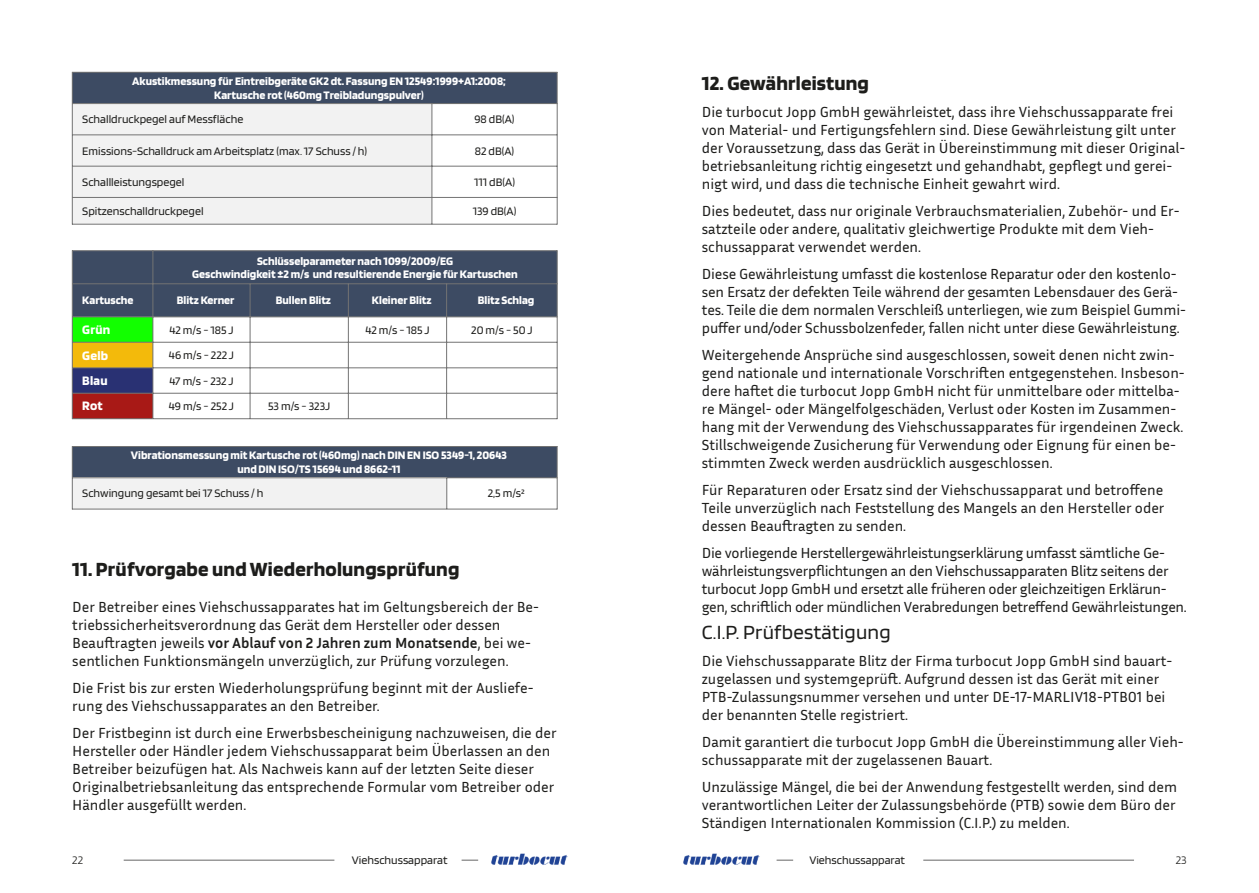
<style>
.page{position:relative;width:1259px;height:893px;background:#fff}
.page>*{position:absolute;margin:0;border:0;box-sizing:border-box;transform-origin:0 0}
.t1{font:700 21px "Blinker";letter-spacing:.01em;color:#1d1d1b}
.t2{font:21px "Blinker";letter-spacing:.01em;color:#1d1d1b}
.t3{font:15px/18px "Inria Sans";color:#1d1d1b}
.t4{font:15px/18px "Inria Sans";letter-spacing:-.02em;color:#1d1d1b}
.t5{font:700 13.5px "Blinker";letter-spacing:.02em;color:#fff}
.t6{font:700 12px/13.5px "Blinker";color:#fff;text-align:center}
.t7{font:12px "Blinker";color:#1d1d1b}
.t8{font:200 12px "Blinker";color:#1d1d1b}
.s1{font-weight:700}
</style>
<div class="page">
<img style="left:683px;top:853px;width:77px;height:12px">
<img style="left:491px;top:853px;width:77px;height:12px">
<hr style="left:124px;top:860px;width:210px;height:1px;background:#666">
<svg style="left:776px;top:860px;width:17px;height:1px"></svg>
<hr style="left:923px;top:860px;width:211px;height:1px;background:#666">
<svg style="left:461px;top:860px;width:17px;height:1px"></svg>
<div style="left:72px;top:72px;width:485px;height:32px;background:#3d4b63"></div>
<div style="left:72px;top:104px;width:360px;height:120px;background:#f2f2f2"></div>
<hr style="left:72px;top:72px;width:1px;height:153px;background:#737373">
<hr style="left:557px;top:72px;width:1px;height:153px;background:#737373">
<hr style="left:431px;top:104px;width:1px;height:120px;background:#737373">
<hr style="left:72px;top:72px;width:485px;height:1px;background:#737373">
<hr style="left:72px;top:103px;width:485px;height:1px;background:#737373">
<hr style="left:72px;top:134px;width:485px;height:1px;background:#737373">
<hr style="left:72px;top:166px;width:485px;height:1px;background:#737373">
<hr style="left:72px;top:197px;width:485px;height:1px;background:#737373">
<hr style="left:72px;top:224px;width:485px;height:1px;background:#737373">
<div style="left:73px;top:251px;width:484px;height:65px;background:#3d4b63"></div>
<div style="left:72px;top:317px;width:81px;height:25px;background:#12ff00"></div>
<div style="left:72px;top:342px;width:81px;height:26px;background:#f3ba0b"></div>
<div style="left:72px;top:368px;width:81px;height:25px;background:#293173"></div>
<div style="left:72px;top:393px;width:81px;height:26px;background:#a81916"></div>
<hr style="left:72px;top:250px;width:1px;height:169px;background:#737373">
<hr style="left:557px;top:250px;width:1px;height:169px;background:#737373">
<hr style="left:152px;top:251px;width:1px;height:168px;background:#737373">
<hr style="left:250px;top:284px;width:1px;height:135px;background:#737373">
<hr style="left:348px;top:284px;width:1px;height:135px;background:#737373">
<hr style="left:446px;top:284px;width:1px;height:135px;background:#737373">
<hr style="left:72px;top:250px;width:485px;height:1px;background:#737373">
<hr style="left:72px;top:283px;width:485px;height:1px;background:#737373">
<hr style="left:72px;top:316px;width:485px;height:1px;background:#737373">
<hr style="left:72px;top:342px;width:485px;height:1px;background:#737373">
<hr style="left:72px;top:367px;width:485px;height:1px;background:#737373">
<hr style="left:72px;top:393px;width:485px;height:1px;background:#737373">
<hr style="left:72px;top:418px;width:485px;height:1px;background:#737373">
<div style="left:72px;top:446px;width:485px;height:32px;background:#3d4b63"></div>
<div style="left:72px;top:478px;width:375px;height:31px;background:#f2f2f2"></div>
<hr style="left:72px;top:446px;width:1px;height:63px;background:#737373">
<hr style="left:557px;top:446px;width:1px;height:63px;background:#737373">
<hr style="left:446px;top:478px;width:1px;height:31px;background:#737373">
<hr style="left:72px;top:446px;width:485px;height:1px;background:#737373">
<hr style="left:72px;top:477px;width:485px;height:1px;background:#737373">
<hr style="left:72px;top:509px;width:485px;height:1px;background:#737373">
<p class="t6" style="left:132px;top:74px;width:375px">Akustikmessung für Eintreibgeräte GK2 dt. Fassung EN 12549:1999+A1:2008;<br>Kartusche rot (460mg Treibladungspulver)</p>
<p class="t7" style="left:82px;top:112px;width:163px">Schalldruckpegel auf Messfläche</p>
<p class="t7" style="left:474px;top:112px;width:42px">98 dB(A)</p>
<p class="t7" style="left:82px;top:143px;width:286px">Emissions-Schalldruck am Arbeitsplatz (max. 17 Schuss / h)</p>
<p class="t7" style="left:475px;top:143px;width:41px">82 dB(A)</p>
<p class="t7" style="left:82px;top:174px;width:104px">Schallleistungspegel</p>
<p class="t7" style="left:474px;top:174px;width:42px">111 dB(A)</p>
<p class="t7" style="left:82px;top:203px;width:123px">Spitzenschalldruckpegel</p>
<p class="t7" style="left:473px;top:203px;width:45px">139 dB(A)</p>
<p class="t6" style="left:192px;top:253px;width:327px">Schlüsselparameter nach 1099/2009/EG<br>Geschwindigkeit ±2 m/s und resultierende Energie für Kartuschen</p>
<p class="t6" style="left:82px;top:293px;width:53px">Kartusche</p>
<p class="t6" style="left:177px;top:293px;width:59px">Blitz Kerner</p>
<p class="t6" style="left:276px;top:293px;width:57px">Bullen Blitz</p>
<p class="t6" style="left:372px;top:293px;width:61px">Kleiner Blitz</p>
<p class="t6" style="left:478px;top:293px;width:58px">Blitz Schlag</p>
<p class="t5" style="left:82px;top:321px;width:30px">Grün</p>
<p class="t7" style="left:169px;top:322px;width:66px">42 m/s - 185 J</p>
<p class="t7" style="left:365px;top:322px;width:66px">42 m/s - 185 J</p>
<p class="t7" style="left:471px;top:322px;width:63px">20m/s-50J</p>
<p class="t5" style="left:82px;top:347px;width:27px">Gelb</p>
<p class="t7" style="left:169px;top:347px;width:67px">46 m/s - 222 J</p>
<p class="t5" style="left:82px;top:372px;width:27px">Blau</p>
<p class="t7" style="left:169px;top:373px;width:66px">47 m/s - 232 J</p>
<p class="t5" style="left:82px;top:397px;width:22px">Rot</p>
<p class="t7" style="left:169px;top:398px;width:67px">49 m/s - 252 J</p>
<p class="t7" style="left:268px;top:398px;width:64px">53 m/s - 323J</p>
<p class="t6" style="left:131px;top:448px;width:378px">Vibrationsmessung mit Kartusche rot (460mg) nach DIN EN ISO 5349-1, 20643 und DIN ISO/TS 15694 und 8662-11</p>
<p class="t7" style="left:82px;top:486px;width:182px">Schwingung gesamt bei 17 Schuss / h</p>
<p class="t7" style="left:488px;top:486px;width:38px">2,5 m/s²</p>
<h1 class="t1" style="left:72px;top:556px;width:389px">11. Prüfvorgabe und Wiederholungsprüfung</h1>
<p class="t3" style="left:72px;top:597px;width:468px">Der Betreiber eines Viehschussapparates hat im Geltungsbereich der Be&shy;triebssicherheitsverordnung das Gerät dem Hersteller oder dessen Beauftragten jeweils <span class="s1">vor Ablauf von 2 Jahren zum Monatsende</span>, bei we&shy;sentlichen Funktionsmängeln unverzüglich, zur Prüfung vorzulegen.</p>
<p class="t3" style="left:72px;top:678px;width:463px">Die Frist bis zur ersten Wiederholungsprüfung beginnt mit der Ausliefe&shy;rung des Viehschussapparates an den Betreiber.</p>
<p class="t3" style="left:72px;top:723px;width:486px">Der Fristbeginn ist durch eine Erwerbsbescheinigung nachzuweisen, die der Hersteller oder Händler jedem Viehschussapparat beim Überlassen an den Betreiber beizufügen hat. Als Nachweis kann auf der letzten Seite dieser Originalbetriebsanleitung das entsprechende Formular vom Betreiber oder Händler ausgefüllt werden.</p>
<h1 class="t1" style="left:702px;top:70px;width:169px">12. Gewährleistung</h1>
<p class="t3" style="left:702px;top:102px;width:485px">Die turbocut Jopp GmbH gewährleistet, dass ihre Viehschussapparate frei von Material- und Fertigungsfehlern sind. Diese Gewährleistung gilt unter der Voraussetzung, dass das Gerät in Übereinstimmung mit dieser Original&shy;betriebsanleitung richtig eingesetzt und gehandhabt, gepflegt und gerei&shy;nigt wird, und dass die technische Einheit gewahrt wird.</p>
<p class="t3" style="left:702px;top:201px;width:479px">Dies bedeutet, dass nur originale Verbrauchsmaterialien, Zubehör- und Er&shy;satzteile oder andere, qualitativ gleichwertige Produkte mit dem Vieh&shy;schussapparat verwendet werden.</p>
<p class="t3" style="left:702px;top:264px;width:486px">Diese Gewährleistung umfasst die kostenlose Reparatur oder den kostenlo&shy;sen Ersatz der defekten Teile während der gesamten Lebensdauer des Gerä&shy;tes. Teile die dem normalen Verschleiß unterliegen, wie zum Beispiel Gummi&shy;puffer und/oder Schussbolzenfeder, fallen nicht unter diese Gewährleistung.</p>
<p class="t3" style="left:702px;top:345px;width:484px">Weitergehende Ansprüche sind ausgeschlossen, soweit denen nicht zwin&shy;gend nationale und internationale Vorschriften entgegenstehen. Insbeson&shy;dere haftet die turbocut Jopp GmbH nicht für unmittelbare oder mittelba&shy;re Mängel- oder Mängelfolgeschäden, Verlust oder Kosten im Zusammen&shy;hang mit der Verwendung des Viehschussapparates für irgendeinen Zweck.<br>Stillschweigende Zusicherung für Verwendung oder Eignung für einen be&shy;stimmten Zweck werden ausdrücklich ausgeschlossen.</p>
<p class="t3" style="left:702px;top:480px;width:464px;text-align:justify">Für Reparaturen oder Ersatz sind der Viehschussapparat und betroffene Teile unverzüglich nach Feststellung des Mangels an den Hersteller oder dessen Beauftragten zu senden.</p>
<p class="t4" style="left:702px;top:543px;width:486px">Die vorliegende Herstellergewährleistungserklärung umfasst sämtliche Ge&shy;währleistungsverpflichtungen an den Viehschussapparaten Blitz seitens der turbocut Jopp GmbH und ersetzt alle früheren oder gleichzeitigen Erklärun&shy;gen, schriftlich oder mündlichen Verabredungen betreffend Gewährleistungen.</p>
<p class="t3" style="left:702px;top:651px;width:472px">Die Viehschussapparate Blitz der Firma turbocut Jopp GmbH sind bauart&shy;zugelassen und systemgeprüft. Aufgrund dessen ist das Gerät mit einer PTB-Zulassungsnummer versehen und unter DE-17-MARLIV18-PTB01 bei der benannten Stelle registriert.</p>
<p class="t3" style="left:702px;top:732px;width:483px">Damit garantiert die turbocut Jopp GmbH die Übereinstimmung aller Vieh&shy;schussapparate mit der zugelassenen Bauart.</p>
<p class="t3" style="left:702px;top:777px;width:477px;text-align:justify">Unzulässige Mängel, die bei der Anwendung festgestellt werden, sind dem verantwortlichen Leiter der Zulassungsbehörde (PTB) sowie dem Büro der Ständigen Internationalen Kommission (C.I.P.) zu melden.</p>
<h1 class="t2" style="left:702px;top:619px;width:190px">C.I.P. Prüfbestätigung</h1>
<p class="t8" style="left:72px;top:852px;width:12px">22</p>
<p class="t7" style="left:352px;top:852px;width:97px">Viehschussapparat</p>
<p class="t7" style="left:809px;top:852px;width:97px">Viehschussapparat</p>
<p class="t8" style="left:1175px;top:852px;width:12px">23</p>
</div>
